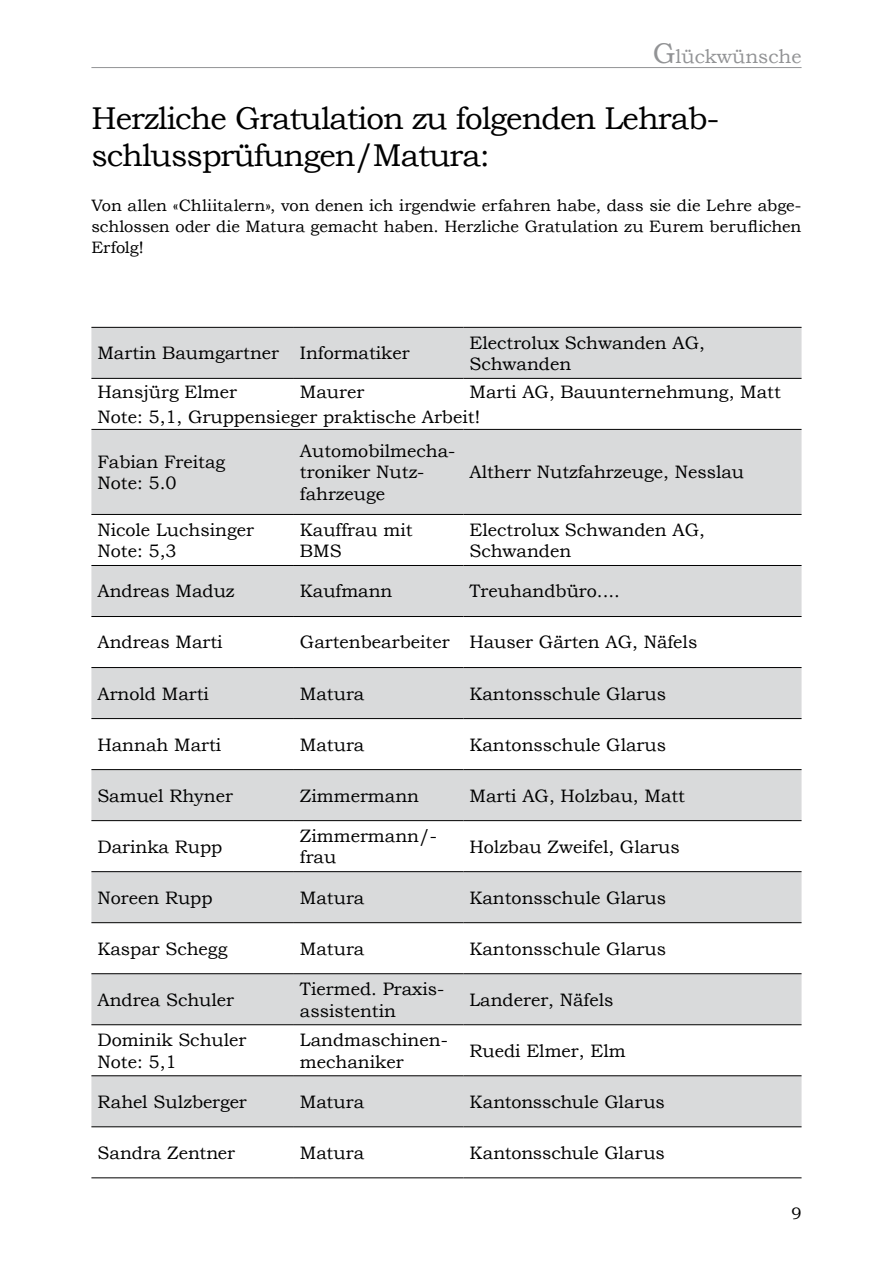
<style>
.page{position:relative;width:893px;height:1263px;background:#fff}
.page>*{position:absolute;margin:0;border:0;box-sizing:border-box;transform-origin:0 0}
.t1{font:31.5px/37.5px "Bookman Old Style";letter-spacing:-.03em;color:#000}
.t2{font:19.5px "Bookman Old Style";color:#929395}
.t3{font:18px/21.6px "Bookman Old Style";color:#000}
.t4{font:16.5px/21px "Bookman Old Style";letter-spacing:-.005em;color:#000;text-align:justify}
.s1{font-size:28.5px}
</style>
<div class="page">
<hr style="left:91px;top:67px;width:710px;height:1px;background:#929395">
<svg style="left:91px;top:328px;width:710px;height:288px;fill:#d9dadb"></svg>
<div style="left:91px;top:404px;width:710px;height:25px;background:#fff"></div>
<div style="left:91px;top:668px;width:710px;height:50px;background:#d9dadb"></div>
<svg style="left:91px;top:770px;width:710px;height:356px;fill:#d9dadb"></svg>
<hr style="left:91px;top:378px;width:203px;height:1px;background:#000">
<hr style="left:294px;top:378px;width:169px;height:1px;background:#000">
<hr style="left:463px;top:378px;width:338px;height:1px;background:#000">
<hr style="left:91px;top:565px;width:203px;height:1px;background:#000">
<hr style="left:294px;top:565px;width:169px;height:1px;background:#000">
<hr style="left:463px;top:565px;width:338px;height:1px;background:#000">
<hr style="left:91px;top:616px;width:203px;height:1px;background:#000">
<hr style="left:294px;top:616px;width:169px;height:1px;background:#000">
<hr style="left:463px;top:616px;width:338px;height:1px;background:#000">
<hr style="left:91px;top:667px;width:203px;height:1px;background:#000">
<hr style="left:294px;top:667px;width:169px;height:1px;background:#000">
<hr style="left:463px;top:667px;width:338px;height:1px;background:#000">
<hr style="left:91px;top:718px;width:203px;height:1px;background:#000">
<hr style="left:294px;top:718px;width:169px;height:1px;background:#000">
<hr style="left:463px;top:718px;width:338px;height:1px;background:#000">
<hr style="left:91px;top:769px;width:203px;height:1px;background:#000">
<hr style="left:294px;top:769px;width:169px;height:1px;background:#000">
<hr style="left:463px;top:769px;width:338px;height:1px;background:#000">
<hr style="left:91px;top:820px;width:203px;height:1px;background:#000">
<hr style="left:294px;top:820px;width:169px;height:1px;background:#000">
<hr style="left:463px;top:820px;width:338px;height:1px;background:#000">
<hr style="left:91px;top:871px;width:203px;height:1px;background:#000">
<hr style="left:294px;top:871px;width:169px;height:1px;background:#000">
<hr style="left:463px;top:871px;width:338px;height:1px;background:#000">
<hr style="left:91px;top:922px;width:203px;height:1px;background:#000">
<hr style="left:294px;top:922px;width:169px;height:1px;background:#000">
<hr style="left:463px;top:922px;width:338px;height:1px;background:#000">
<hr style="left:91px;top:973px;width:203px;height:1px;background:#000">
<hr style="left:294px;top:973px;width:169px;height:1px;background:#000">
<hr style="left:463px;top:973px;width:338px;height:1px;background:#000">
<hr style="left:91px;top:1024px;width:203px;height:1px;background:#000">
<hr style="left:294px;top:1024px;width:169px;height:1px;background:#000">
<hr style="left:463px;top:1024px;width:338px;height:1px;background:#000">
<hr style="left:91px;top:1075px;width:203px;height:1px;background:#000">
<hr style="left:294px;top:1075px;width:169px;height:1px;background:#000">
<hr style="left:463px;top:1075px;width:338px;height:1px;background:#000">
<hr style="left:91px;top:1126px;width:203px;height:1px;background:#000">
<hr style="left:294px;top:1126px;width:169px;height:1px;background:#000">
<hr style="left:463px;top:1126px;width:338px;height:1px;background:#000">
<hr style="left:91px;top:1177px;width:203px;height:1px;background:#000">
<hr style="left:294px;top:1177px;width:169px;height:1px;background:#000">
<hr style="left:463px;top:1177px;width:338px;height:1px;background:#000">
<hr style="left:91px;top:429px;width:203px;height:1px;background:#000">
<hr style="left:294px;top:429px;width:169px;height:1px;background:#000">
<hr style="left:463px;top:429px;width:338px;height:1px;background:#000">
<hr style="left:91px;top:514px;width:203px;height:1px;background:#000">
<hr style="left:294px;top:514px;width:169px;height:1px;background:#000">
<hr style="left:463px;top:514px;width:338px;height:1px;background:#000">
<hr style="left:91px;top:327px;width:203px;height:1px;background:#000">
<hr style="left:294px;top:327px;width:169px;height:1px;background:#000">
<hr style="left:463px;top:327px;width:338px;height:1px;background:#000">
<p class="t2" style="left:653px;top:44px;width:150px"><span class="s1">G</span>lückwünsche</p>
<h1 class="t1" style="left:91px;top:99px;width:629px">Herzliche Gratulation zu folgenden Lehrab&shy;schlussprüfungen/Matura:</h1>
<p class="t4" style="left:91px;top:195px;width:712px">Von allen «Chliitalern», von denen ich irgendwie erfahren habe, dass sie die Lehre abge&shy;schlossen oder die Matura gemacht haben. Herzliche Gratulation zu Eurem beruflichen Erfolg!</p>
<p class="t3" style="left:97px;top:342px;width:314px">Martin Baumgartner Informatiker</p>
<p class="t3" style="left:469px;top:332px;width:237px">Electrolux Schwanden AG,<br>Schwanden</p>
<p class="t3" style="left:97px;top:381px;width:141px">Hansjürg Elmer</p>
<p class="t3" style="left:300px;top:381px;width:66px">Maurer</p>
<p class="t3" style="left:97px;top:379px;width:685px;line-height:25.5px;text-indent:372px">Marti AG, Bauunternehmung, Matt<br>Note: 5,1, Gruppensieger praktische Arbeit!</p>
<p class="t3" style="left:97px;top:451px;width:129px">Fabian Freitag<br>Note: 5.0</p>
<p class="t3" style="left:300px;top:440px;width:157px">Automobilmecha&shy;troniker Nutz&shy;fahrzeuge</p>
<p class="t3" style="left:469px;top:461px;width:276px">Altherr Nutzfahrzeuge, Nesslau</p>
<p class="t3" style="left:97px;top:519px;width:158px">Nicole Luchsinger<br>Note: 5,3</p>
<p class="t3" style="left:300px;top:519px;width:114px">Kauffrau mit<br>BMS</p>
<p class="t3" style="left:469px;top:519px;width:237px">Electrolux Schwanden AG,<br>Schwanden</p>
<p class="t3" style="left:97px;top:581px;width:139px">Andreas Maduz</p>
<p class="t3" style="left:300px;top:581px;width:94px">Kaufmann</p>
<p class="t3" style="left:469px;top:581px;width:152px">Treuhandbüro....</p>
<p class="t3" style="left:97px;top:632px;width:127px">Andreas Marti</p>
<p class="t3" style="left:300px;top:632px;width:399px">Gartenbearbeiter Hauser Gärten AG, Näfels</p>
<p class="t3" style="left:97px;top:683px;width:113px">Arnold Marti</p>
<p class="t3" style="left:300px;top:683px;width:66px">Matura</p>
<p class="t3" style="left:469px;top:683px;width:198px">Kantonsschule Glarus</p>
<p class="t3" style="left:97px;top:734px;width:125px">Hannah Marti</p>
<p class="t3" style="left:300px;top:734px;width:66px">Matura</p>
<p class="t3" style="left:469px;top:734px;width:198px">Kantonsschule Glarus</p>
<p class="t3" style="left:97px;top:785px;width:137px">Samuel Rhyner</p>
<p class="t3" style="left:300px;top:785px;width:121px">Zimmermann</p>
<p class="t3" style="left:469px;top:785px;width:217px">Marti AG, Holzbau, Matt</p>
<p class="t3" style="left:97px;top:836px;width:126px">Darinka Rupp</p>
<p class="t3" style="left:300px;top:825px;width:139px">Zimmermann/- frau</p>
<p class="t3" style="left:469px;top:836px;width:212px">Holzbau Zweifel, Glarus</p>
<p class="t3" style="left:97px;top:887px;width:117px">Noreen Rupp</p>
<p class="t3" style="left:300px;top:887px;width:66px">Matura</p>
<p class="t3" style="left:469px;top:887px;width:198px">Kantonsschule Glarus</p>
<p class="t3" style="left:97px;top:938px;width:131px">Kaspar Schegg</p>
<p class="t3" style="left:300px;top:938px;width:66px">Matura</p>
<p class="t3" style="left:469px;top:938px;width:198px">Kantonsschule Glarus</p>
<p class="t3" style="left:97px;top:989px;width:138px">Andrea Schuler</p>
<p class="t3" style="left:300px;top:978px;width:146px">Tiermed. Praxis&shy;assistentin</p>
<p class="t3" style="left:469px;top:989px;width:146px">Landerer, Näfels</p>
<p class="t3" style="left:97px;top:1029px;width:151px">Dominik Schuler<br>Note: 5,1</p>
<p class="t3" style="left:300px;top:1029px;width:149px">Landmaschinen&shy;mechaniker</p>
<p class="t3" style="left:469px;top:1040px;width:158px">Ruedi Elmer, Elm</p>
<p class="t3" style="left:97px;top:1091px;width:151px">Rahel Sulzberger</p>
<p class="t3" style="left:300px;top:1091px;width:66px">Matura</p>
<p class="t3" style="left:469px;top:1091px;width:197px">Kantonsschule Glarus</p>
<p class="t3" style="left:97px;top:1142px;width:139px">Sandra Zentner</p>
<p class="t3" style="left:300px;top:1142px;width:66px">Matura</p>
<p class="t3" style="left:469px;top:1142px;width:197px">Kantonsschule Glarus</p>
<p class="t4" style="left:791px;top:1203px;width:12px">9</p>
</div>
